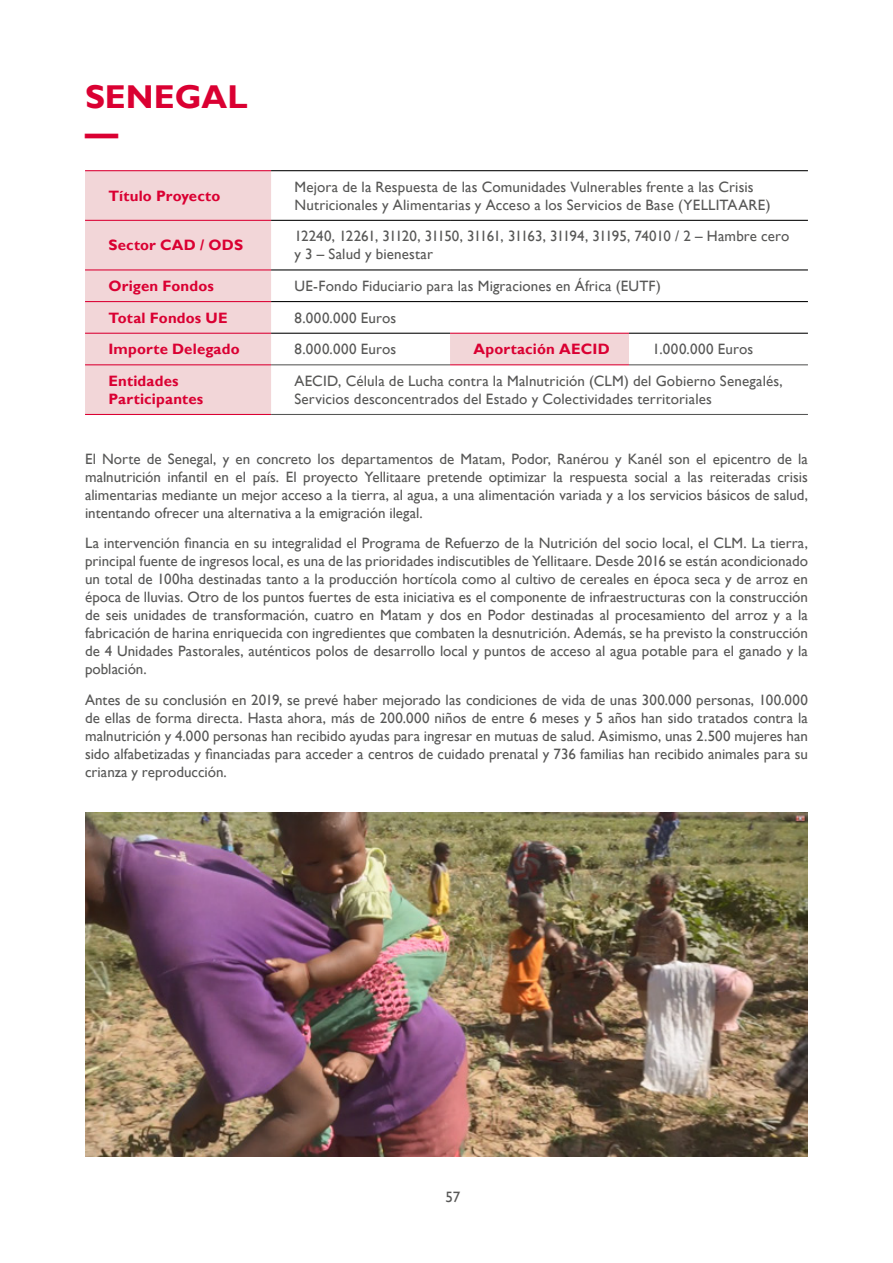
<style>
.page{position:relative;width:893px;height:1263px;background:#fff}
.page>*{position:absolute;margin:0;border:0;box-sizing:border-box;transform-origin:0 0}
.t1{font:700 33px/36px "Gill Sans";color:#da0032}
.t2{font:15px/18px "Gill Sans";letter-spacing:.005em;color:#575756;text-align:justify}
.t3{font:700 15px/18px "Gill Sans";letter-spacing:.01em;color:#da0032}
.t4{font:15px "Gill Sans";letter-spacing:.025em;color:#575756}
</style>
<div class="page">
<img style="left:85px;top:812px;width:723px;height:345px">
<svg style="left:85px;top:171px;width:544px;height:243px"></svg>
<hr style="left:85px;top:170px;width:186px;height:1px;background:#da0032">
<hr style="left:85px;top:414px;width:186px;height:1px;background:#da0032">
<hr style="left:271px;top:170px;width:179px;height:1px;background:#000">
<hr style="left:450px;top:170px;width:179px;height:1px;background:#000">
<hr style="left:629px;top:170px;width:179px;height:1px;background:#000">
<hr style="left:271px;top:220px;width:179px;height:1px;background:#000">
<hr style="left:450px;top:220px;width:179px;height:1px;background:#000">
<hr style="left:629px;top:220px;width:179px;height:1px;background:#000">
<hr style="left:271px;top:269px;width:179px;height:1px;background:#000">
<hr style="left:450px;top:269px;width:179px;height:1px;background:#000">
<hr style="left:629px;top:269px;width:179px;height:1px;background:#000">
<hr style="left:271px;top:301px;width:179px;height:1px;background:#000">
<hr style="left:450px;top:301px;width:179px;height:1px;background:#000">
<hr style="left:629px;top:301px;width:179px;height:1px;background:#000">
<hr style="left:271px;top:333px;width:179px;height:1px;background:#000">
<hr style="left:629px;top:333px;width:179px;height:1px;background:#000">
<hr style="left:271px;top:364px;width:179px;height:1px;background:#575756">
<hr style="left:629px;top:364px;width:179px;height:1px;background:#575756">
<hr style="left:271px;top:414px;width:179px;height:1px;background:#575756">
<hr style="left:450px;top:414px;width:179px;height:1px;background:#575756">
<hr style="left:629px;top:414px;width:179px;height:1px;background:#575756">
<hr style="left:85px;top:220px;width:186px;height:1px;background:#da0032">
<hr style="left:85px;top:269px;width:186px;height:1px;background:#da0032">
<hr style="left:85px;top:301px;width:186px;height:1px;background:#da0032">
<hr style="left:85px;top:333px;width:186px;height:1px;background:#da0032">
<hr style="left:85px;top:364px;width:186px;height:1px;background:#da0032">
<hr style="left:450px;top:333px;width:179px;height:1px;background:#da0032">
<hr style="left:450px;top:364px;width:179px;height:1px;background:#da0032">
<h1 class="t1" style="left:85px;top:80px;width:164px">SENEGAL —</h1>
<p class="t3" style="left:108px;top:187px;width:113px">Título Proyecto</p>
<p class="t2" style="left:294px;top:178px;width:478px">Mejora de la Respuesta de las Comunidades Vulnerables frente a las Crisis<br>Nutricionales y Alimentarias y Acceso a los Servicios de Base (YELLITAARE)</p>
<p class="t3" style="left:108px;top:237px;width:136px">Sector CAD / ODS</p>
<p class="t2" style="left:294px;top:228px;width:496px">12240, 12261, 31120, 31150, 31161, 31163, 31194, 31195, 74010 / 2 – Hambre cero y 3 – Salud y bienestar</p>
<p class="t3" style="left:108px;top:277px;width:107px">Origen Fondos</p>
<p class="t2" style="left:294px;top:277px;width:368px">UE-Fondo Fiduciario para las Migraciones en África (EUTF)</p>
<p class="t3" style="left:108px;top:309px;width:121px">Total Fondos UE</p>
<p class="t4" style="left:294px;top:309px;width:103px">8.000.000 Euros</p>
<p class="t3" style="left:108px;top:341px;width:133px">Importe Delegado</p>
<p class="t4" style="left:294px;top:340px;width:103px">8.000.000 Euros</p>
<p class="t3" style="left:473px;top:341px;width:138px">Aportación AECID</p>
<p class="t4" style="left:652px;top:340px;width:102px">1.000.000 Euros</p>
<p class="t3" style="left:108px;top:372px;width:96px">Entidades<br>Participantes</p>
<p class="t2" style="left:294px;top:372px;width:490px">AECID, Célula de Lucha contra la Malnutrición (CLM) del Gobierno Senegalés,<br>Servicios desconcentrados del Estado y Colectividades territoriales</p>
<p class="t2" style="left:85px;top:450px;width:724px">El Norte de Senegal, y en concreto los departamentos de Matam, Podor, Ranérou y Kanél son el epicentro de la malnutrición infantil en el país. El proyecto Yellitaare pretende optimizar la respuesta social a las reiteradas crisis alimentarias mediante un mejor acceso a la tierra, al agua, a una alimentación variada y a los servicios básicos de salud, intentando ofrecer una alternativa a la emigración ilegal.</p>
<p class="t2" style="left:85px;top:535px;width:724px">La intervención financia en su integralidad el Programa de Refuerzo de la Nutrición del socio local, el CLM. La tierra, principal fuente de ingresos local, es una de las prioridades indiscutibles de Yellitaare. Desde 2016 se están acondicionado un total de 100ha destinadas tanto a la producción hortícola como al cultivo de cereales en época seca y de arroz en época de lluvias. Otro de los puntos fuertes de esta iniciativa es el componente de infraestructuras con la construcción de seis unidades de transformación, cuatro en Matam y dos en Podor destinadas al procesamiento del arroz y a la fabricación de harina enriquecida con ingredientes que combaten la desnutrición. Además, se ha previsto la construcción de 4 Unidades Pastorales, auténticos polos de desarrollo local y puntos de acceso al agua potable para el ganado y la población.</p>
<p class="t2" style="left:85px;top:691px;width:724px">Antes de su conclusión en 2019, se prevé haber mejorado las condiciones de vida de unas 300.000 personas, 100.000 de ellas de forma directa. Hasta ahora, más de 200.000 niños de entre 6 meses y 5 años han sido tratados contra la malnutrición y 4.000 personas han recibido ayudas para ingresar en mutuas de salud. Asimismo, unas 2.500 mujeres han sido alfabetizadas y financiadas para acceder a centros de cuidado prenatal y 736 familias han recibido animales para su crianza y reproducción.</p>
<p class="t2" style="left:445px;top:1188px;width:16px">57</p>
</div>
